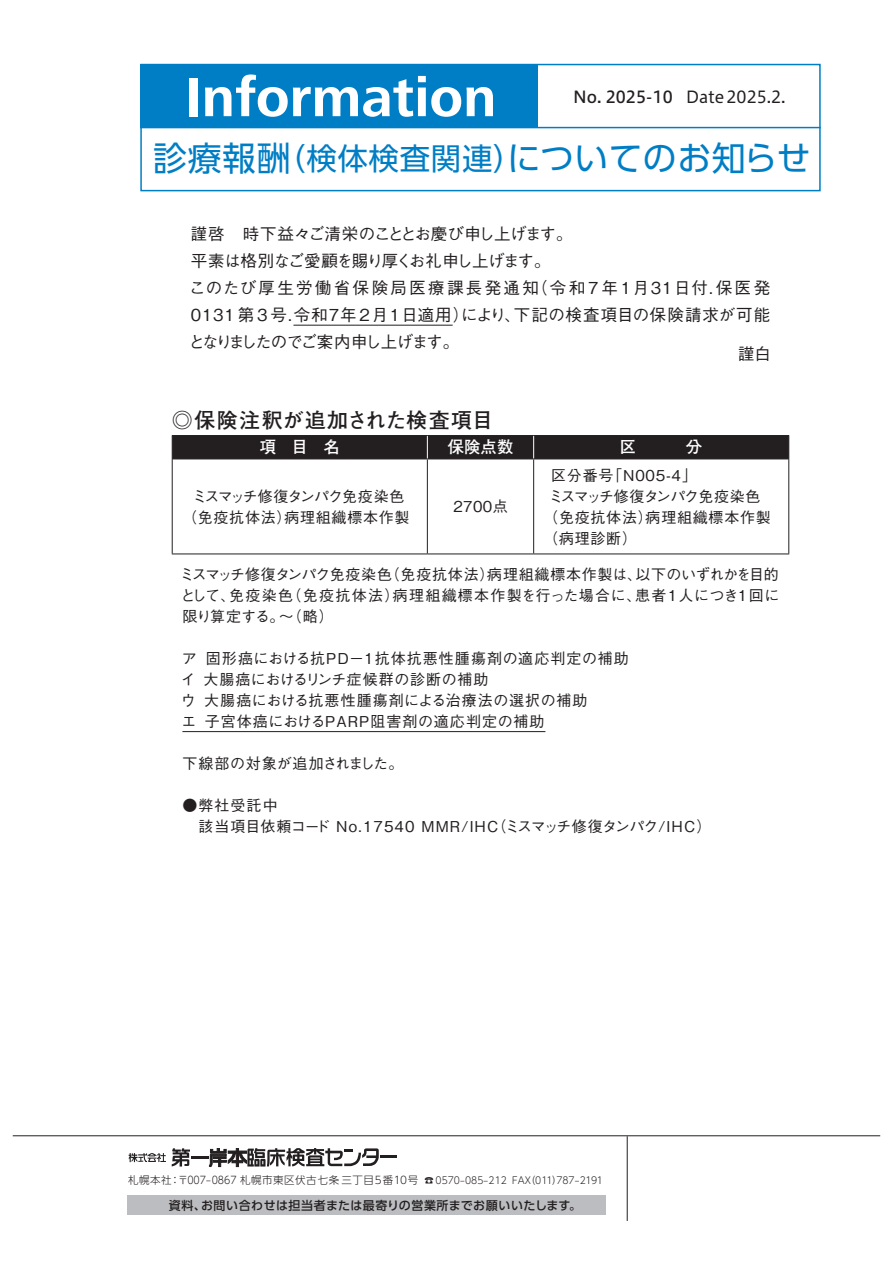
<style>
.page{position:relative;width:893px;height:1263px;background:#fff}
.page>*{position:absolute;margin:0;border:0;box-sizing:border-box;transform-origin:0 0}
.t1{font:33.75px "UD Shin Go Pro";letter-spacing:.02em;color:#007ec5}
.t2{font:700 21px "Futo Go B101 Pro";letter-spacing:.05em;color:#231f20}
.t3{font:500 16.5px/27px "Gothic BBB Pro";letter-spacing:.03em;color:#231f20}
.t4{font:16.5px "Hiragino UD Sans Std W4";color:#231f20}
.t5{font:700 16.5px "Futo Go B101 Pro";color:#fff}
.t6{font:500 15px/21px "Gothic BBB Pro";letter-spacing:.05em;color:#231f20;text-align:center}
.t7{font:500 15px/21px "Gothic BBB Pro";letter-spacing:.07em;color:#231f20}
.t8{font:500 15px "Gothic BBB Pro";letter-spacing:-.05em;color:#231f20}
.t9{font:12px "UD Shin Go Pro Medium 90 pv RKSJ H";letter-spacing:.04em;color:#231f20}
.t10{font:10.5px "UD Shin Go Pro Light 90 pv RKSJ H";letter-spacing:.05em;color:#231f20}
.s1{font-family:"Hiragino UD Sans Std W5"}
.s2{font-size:30.3px}
.s3{font-size:9.75px}
</style>
<div class="page">
<hr style="left:182px;top:731px;width:363px;height:1px;background:#231f20">
<hr style="left:172px;top:459px;width:1px;height:94px;background:#231f20">
<hr style="left:788px;top:459px;width:1px;height:94px;background:#231f20">
<div style="left:172px;top:435px;width:617px;height:24px;background:#231f20"></div>
<hr style="left:427px;top:459px;width:1px;height:94px;background:#231f20">
<hr style="left:533px;top:459px;width:1px;height:94px;background:#231f20">
<hr style="left:172px;top:553px;width:255px;height:1px;background:#231f20">
<hr style="left:427px;top:553px;width:107px;height:1px;background:#231f20">
<hr style="left:534px;top:553px;width:255px;height:1px;background:#231f20">
<hr style="left:293px;top:325px;width:160px;height:1px;background:#231f20">
<hr style="left:140px;top:127px;width:681px;height:1px;background:#007ec5">
<div style="left:140px;top:64px;width:681px;height:127px;border:2px solid #007ec5"></div>
<div style="left:140px;top:64px;width:398px;height:64px;background:#007ec5"></div>
<div style="left:189px;top:78px;width:9px;height:38px;background:#fff"></div>
<svg style="left:205px;top:74px;width:288px;height:43px"></svg>
<svg style="left:12px;top:1135px;width:869px;height:86px"></svg>
<hr style="left:13px;top:1135px;width:867px;height:1px;background:#231f20">
<hr style="left:627px;top:1136px;width:1px;height:85px;background:#231f20">
<div style="left:128px;top:1196px;width:478px;height:19px;background:#bcbdc0"></div>
<hr style="left:380px;top:1155px;width:16px;height:3px;background:#231f20">
<svg style="left:129px;top:1153px;width:37px;height:9px"></svg>
<svg style="left:172px;top:1148px;width:207px;height:19px"></svg>
<p class="t4" style="left:573px;top:84px;width:214px"><span class="s1">No. 2025-10</span> Date 2025.2.</p>
<h1 class="t1" style="left:153px;top:131px;width:659px">診療報酬<span class="s2">（検体検査関連）</span>についてのお知らせ</h1>
<p class="t3" style="left:189px;top:218px;width:583px">謹啓 時下益々ご清栄のこととお慶び申し上げます。<br>平素は格別なご愛顧を賜り厚くお礼申し上げます。<br>このたび厚生労働省保険局医療課長発通知（令和7年1月31日付．保医発<br>0131第3号．令和７年 2月1日適用）により、下記の検査項目の保険請求が可能となりましたのでご案内申し上げます。</p>
<p class="t3" style="left:738px;top:338px;width:34px">謹白</p>
<h2 class="t2" style="left:172px;top:404px;width:323px">◎保険注釈が追加された検査項目</h2>
<p class="t5" style="left:260px;top:434px;width:82px">項　目　名</p>
<p class="t5" style="left:447px;top:434px;width:67px">保険点数</p>
<p class="t6" style="left:182px;top:484px;width:229px">ミスマッチ修復タンパク免疫染色（免疫抗体法）病理組織標本作製</p>
<p class="t6" style="left:453px;top:494px;width:56px">2700点</p>
<p class="t6" style="left:551px;top:463px;width:147px">区分番号「N005-4」</p>
<p class="t8" style="left:549px;top:484px;width:213px">ミスマッチ修復タンパク免疫染色</p>
<p class="t6" style="left:543px;top:505px;width:229px">（免疫抗体法）病理組織標本作製</p>
<p class="t6" style="left:543px;top:526px;width:95px">（病理診断）</p>
<p class="t6" style="left:180px;top:562px;width:601px;text-align:justify">ミスマッチ修復タンパク免疫染色（免疫抗体法）病理組織標本作製は、以下のいずれかを目的として、免疫染色（免疫抗体法）病理組織標本作製を行った場合に、患者１人につき１回に限り算定する。～（略）</p>
<p class="t6" style="left:181px;top:646px;width:449px;text-align:left">ア 固形癌における抗ＰＤ－１抗体抗悪性腫瘍剤の適応判定の補助イ大腸癌におけるリンチ症候群の診断の補助<br>ウ大腸癌における抗悪性腫瘍剤による治療法の選択の補助<br>エ子宮体癌におけるＰＡＲＰ阻害剤の適応判定の補助</p>
<p class="t6" style="left:182px;top:751px;width:222px">下線部の対象が追加されました。</p>
<p class="t7" style="left:182px;top:793px;width:530px">●弊社受託中<br>　該当項目依頼コード No.17540 MMR/IHC（ミスマッチ修復タンパク/IHC）</p>
<p class="t10" style="left:128px;top:1171px;width:476px">札幌本社：〒007‒0867 札幌市東区伏古七条三丁目5番10号 <span class="s3">☎ 0570‒085‒212 FAX（011）787‒2191</span></p>
<p class="t9" style="left:169px;top:1195px;width:414px">資料、お問い合わせは担当者または最寄りの営業所までお願いいたします。</p>
</div>
